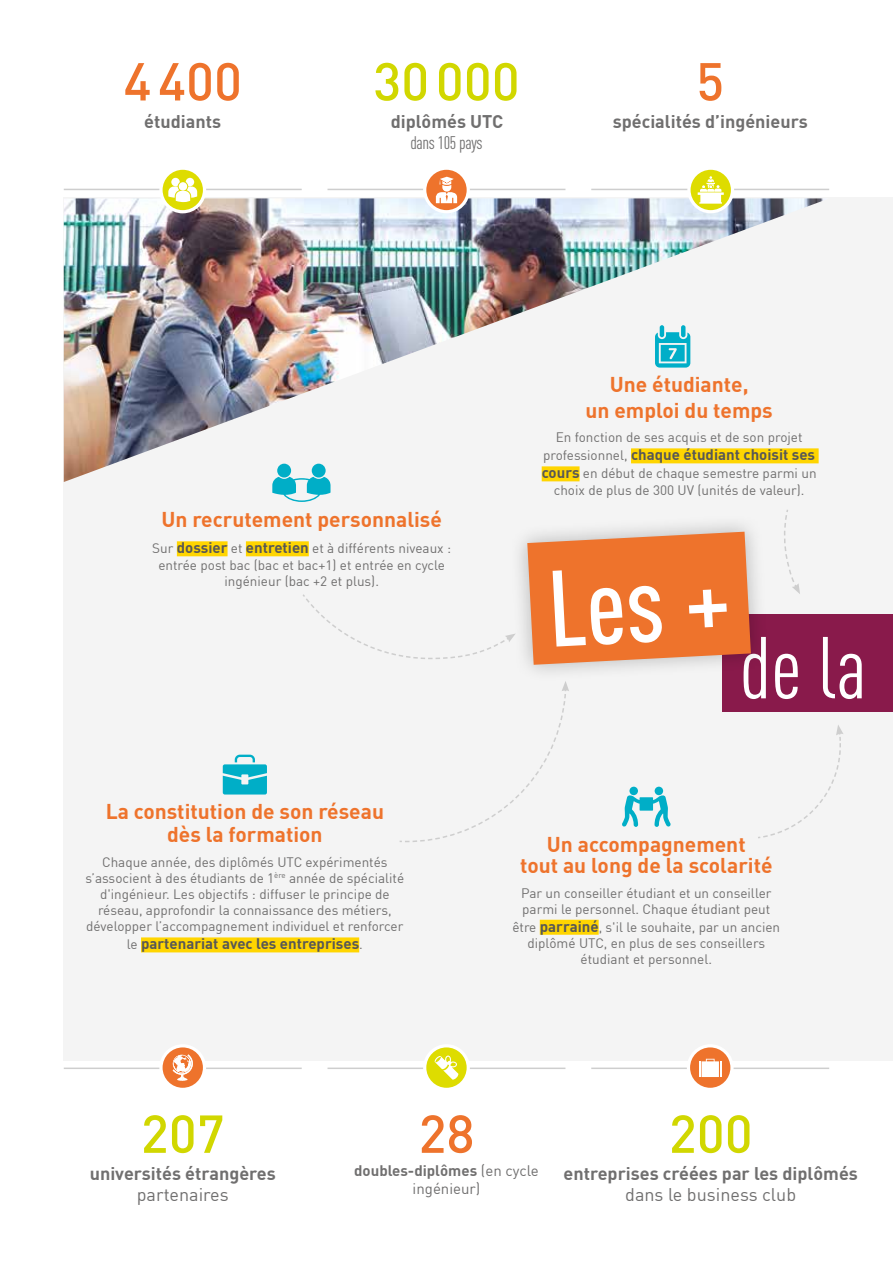
<style>
.page{position:relative;width:893px;height:1263px;background:#fff}
.page>*{position:absolute;margin:0;border:0;box-sizing:border-box;transform-origin:0 0}
.t1{font:500 106.5px "DIN Cond";color:#fff}
.t2{font:86.25px "DIN Cond";color:#fff}
.t3{font:500 52.5px "DIN";color:#d1d700}
.t4{font:500 52.5px "DIN";color:#ee732c}
.t5{font:700 21px/21px "DIN";color:#ee732c;text-align:center}
.t6{font:700 18px "DIN";color:#706f6f}
.t7{font:18px "DIN";color:#706f6f}
.t8{font:18px "DIN Cond";letter-spacing:-.02em;color:#706f6f}
.t9{font:700 15px "DIN";color:#575756}
.t10{font:15px/18px "DIN";color:#706f6f;text-align:center}
.t11{font:13.5px/16.2px "DIN";color:#706f6f;text-align:center}
.s1{font-weight:700;font-size:15px;color:#575756}
.s2{font-weight:400;font-size:13.5px;color:#706f6f}
.s3{font-weight:700}
</style>
<div class="page">
<div style="left:64px;top:198px;width:829px;height:863px;background:#f4f4f4"></div>
<img style="left:64px;top:198px;width:759px;height:284px">
<svg style="left:272px;top:464px;width:58px;height:38px"></svg>
<div style="left:177px;top:541px;width:51px;height:15px;background:#ffd500"></div>
<div style="left:246px;top:541px;width:63px;height:15px;background:#ffd500"></div>
<div style="left:540px;top:920px;width:59px;height:15px;background:#ffd500"></div>
<svg style="left:622px;top:794px;width:49px;height:33px"></svg>
<div style="left:655px;top:787px;width:8px;height:8px;background:#00aec7;border-radius:50%"></div>
<div style="left:629px;top:787px;width:9px;height:8px;background:#00aec7;border-radius:50%"></div>
<div style="left:141px;top:937px;width:218px;height:15px;background:#ffd500"></div>
<svg style="left:223px;top:755px;width:44px;height:39px"></svg>
<div style="left:529px;top:368px;width:300px;height:156px;background:#f4f4f4"></div>
<div style="left:631px;top:448px;width:188px;height:15px;background:#ffd500"></div>
<div style="left:542px;top:466px;width:38px;height:15px;background:#ffd500"></div>
<div style="left:655px;top:325px;width:35px;height:43px;background:#f4f4f4"></div>
<svg style="left:660px;top:325px;width:4px;height:12px"></svg>
<svg style="left:681px;top:325px;width:4px;height:12px"></svg>
<svg style="left:655px;top:332px;width:35px;height:36px"></svg>
<hr style="left:64px;top:189px;width:238px;height:1px;background:#cecece">
<svg style="left:159px;top:169px;width:47px;height:44px"></svg>
<hr style="left:64px;top:1067px;width:238px;height:2px;background:#cecece">
<svg style="left:159px;top:1045px;width:47px;height:43px"></svg>
<hr style="left:327px;top:1067px;width:238px;height:2px;background:#cecece">
<svg style="left:423px;top:1045px;width:47px;height:43px"></svg>
<hr style="left:591px;top:1067px;width:238px;height:2px;background:#cecece">
<svg style="left:687px;top:1045px;width:47px;height:43px"></svg>
<hr style="left:327px;top:189px;width:238px;height:1px;background:#cecece">
<svg style="left:423px;top:169px;width:47px;height:44px"></svg>
<hr style="left:591px;top:189px;width:238px;height:1px;background:#cecece">
<svg style="left:687px;top:169px;width:47px;height:44px"></svg>
<div style="left:723px;top:614px;width:170px;height:98px;background:#891a4b"></div>
<div style="left:509px;top:514px;width:260px;height:169px;background:#000;opacity:.26"></div>
<svg style="left:527px;top:532px;width:224px;height:133px;background:#eb7c3e"></svg>
<svg style="left:399px;top:681px;width:170px;height:161px"></svg>
<svg style="left:758px;top:725px;width:85px;height:114px"></svg>
<svg style="left:303px;top:593px;width:213px;height:67px"></svg>
<svg style="left:784px;top:510px;width:16px;height:84px"></svg>
<h3 class="t4" style="left:123px;top:48px;width:120px">4400</h3>
<h3 class="t6" style="left:144px;top:109px;width:78px">étudiants</h3>
<h3 class="t3" style="left:373px;top:48px;width:148px">30000</h3>
<h3 class="t6" style="left:391px;top:109px;width:113px">diplômés UTC</h3>
<h3 class="t8" style="left:410px;top:132px;width:74px">dans 105 pays</h3>
<h3 class="t4" style="left:696px;top:48px;width:29px">5</h3>
<h3 class="t6" style="left:613px;top:109px;width:196px">spécialités d’ingénieurs</h3>
<h3 class="t5" style="left:161px;top:508px;width:282px">Un recrutement personnalisé</h3>
<p class="t11" style="left:152px;top:540px;width:300px">Sur <span class="s1">dossier</span> et <span class="s1">entretien</span> et à différents niveaux : entrée post bac (bac et bac+1) et entrée en cycle ingénieur (bac +2 et plus).</p>
<h3 class="t5" style="left:585px;top:371px;width:189px;line-height:25.2px">Une étudiante,<br>un emploi du temps</h3>
<p class="t11" style="left:556px;top:429px;width:248px">En fonction de ses acquis et de son projet</p>
<p class="t9" style="left:543px;top:445px;width:273px"><span class="s2">professionnel,</span> chaque étudiant choisit ses</p>
<p class="t11" style="left:542px;top:465px;width:276px"><span class="s1">cours</span> en début de chaque semestre parmi un choix de plus de 300 UV (unités de valeur).</p>
<h1 class="t1" style="left:544px;top:546px;width:185px;rotate:-3deg">Les +</h1>
<h2 class="t2" style="left:740px;top:618px;width:128px">de la</h2>
<h3 class="t5" style="left:106px;top:800px;width:280px;line-height:22.5px">La constitution de son réseau dès la formation</h3>
<p class="t11" style="left:85px;top:853px;width:320px">Chaque année, des diplômés UTC expérimentés s’associent à des étudiants de 1<sup>ère</sup> année de spécialité d'ingénieur. Les objectifs : diffuser le principe de réseau, approfondir la connaissance des métiers, développer l’accompagnement individuel et renforcer</p>
<p class="t9" style="left:127px;top:934px;width:237px"><span class="s2">le</span> partenariat avec les entreprises<span class="s2">.</span></p>
<h3 class="t5" style="left:520px;top:833px;width:254px">Un accompagnement<br>tout au long de la scolarité</h3>
<p class="t11" style="left:521px;top:884px;width:252px;text-align:left">Par un conseiller étudiant et un conseiller parmi le personnel. Chaque étudiant peut</p>
<p class="t11" style="left:512px;top:918px;width:269px">être <span class="s1">parrainé</span>, s'il le souhaite, par un ancien diplômé UTC, en plus de ses conseillers étudiant et personnel.</p>
<h3 class="t3" style="left:141px;top:1100px;width:85px">207</h3>
<h3 class="t6" style="left:90px;top:1161px;width:188px">universités étrangères</h3>
<h3 class="t7" style="left:137px;top:1184px;width:93px">partenaires</h3>
<h3 class="t4" style="left:418px;top:1100px;width:57px">28</h3>
<p class="t10" style="left:354px;top:1161px;width:186px"><span class="s3">doubles-diplômes</span> (en cycle ingénieur)</p>
<h3 class="t3" style="left:669px;top:1100px;width:85px">200</h3>
<h3 class="t6" style="left:564px;top:1161px;width:296px">entreprises créées par les diplômés</h3>
<h3 class="t7" style="left:625px;top:1184px;width:172px">dans le business club</h3>
</div>
